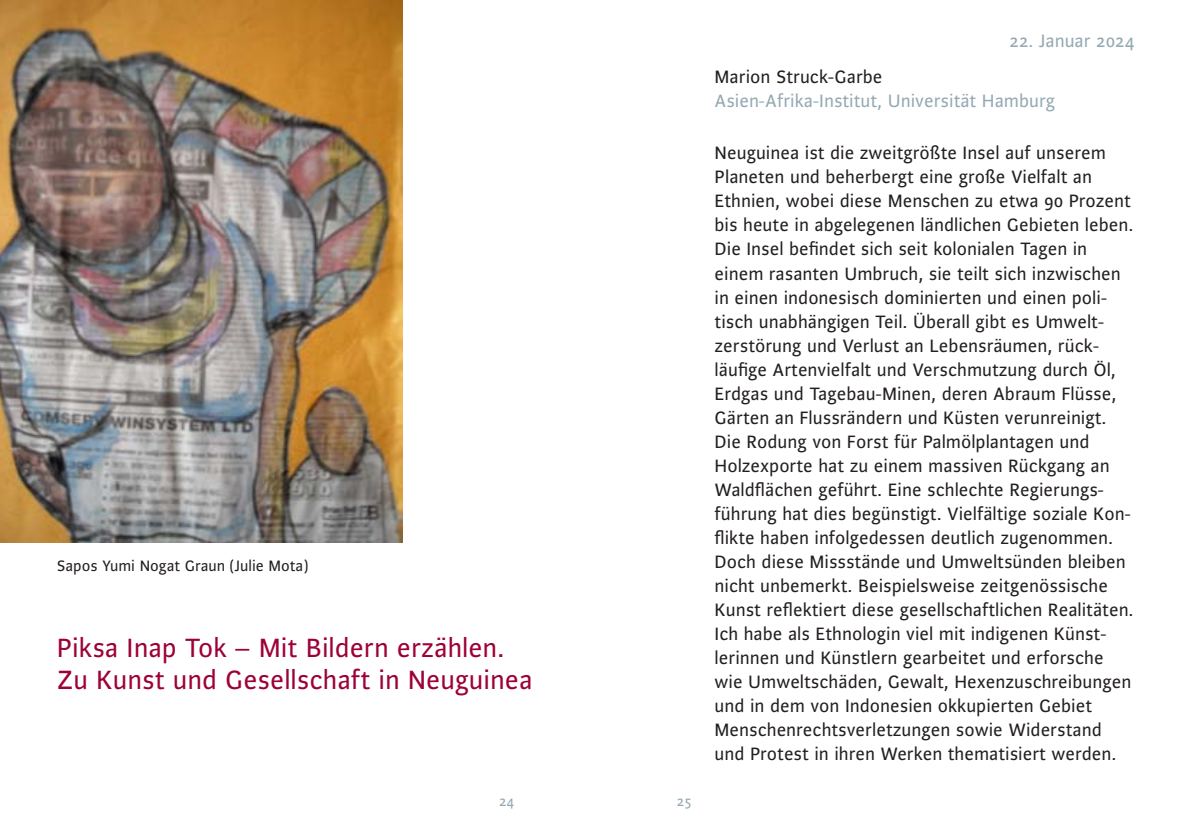
<style>
.page{position:relative;width:1191px;height:840px;background:#fff}
.page>*{position:absolute;margin:0;border:0;box-sizing:border-box;transform-origin:0 0}
.t1{font:28px/32px "Alibi Roman Os F";color:#9d0138}
.t2{font:19px/24px "Alibi Roman Os F";color:#231f20}
.t3{font:19px "Alibi Roman Os F";color:#95a9b4}
.t4{font:16px "Alibi Roman Os F";color:#231f20}
.t5{font:15px "Alibi Roman Os F";color:#95a9b4}
</style>
<div class="page">
<img style="left:0;top:0;width:403px;height:542px">
<p class="t4" style="left:57px;top:555px;width:253px">Sapos Yumi Nogat Graun (Julie Mota)</p>
<h1 class="t1" style="left:57px;top:630px;width:477px">Piksa Inap Tok – Mit Bildern erzählen.<br>Zu Kunst und Gesellschaft in Neuguinea</h1>
<p class="t5" style="left:499px;top:791px;width:16px">24</p>
<p class="t5" style="left:677px;top:791px;width:16px">25</p>
<p class="t3" style="left:1009px;top:28px;width:126px">22. Januar 2024</p>
<p class="t2" style="left:714px;top:64px;width:169px">Marion Struck-Garbe</p>
<p class="t3" style="left:714px;top:88px;width:342px">Asien-Afrika-I nstitut, U niversität Hamburg</p>
<p class="t2" style="left:714px;top:140px;width:420px">Neuguinea ist die zweitgrößte I nsel auf unserem Planeten und beherbergt eine große Vielfalt an Ethnien, wobei diese Menschen zu etwa 90 Prozent bis heute in abgelegenen ländlichen Gebieten leben.<br>Die I nsel befindet sich seit kolonialen Tagen in einem rasanten U mbruch, sie teilt sich inzwischen in einen indonesisch dominierten und einen poli&shy;tisch unabhängigen Teil. Überall gibt es U mwelt&shy;zerstörung und Verlust an Lebensräumen, rück&shy;läufige Artenvielfalt und Verschmutzung durch Öl, Erdgas und Tagebau-Minen, deren Abraum Flüsse, Gärten an Flussrändern und Küsten verunreinigt.<br>Die Rodung von Forst für Palmölplantagen und Holzexporte hat zu einem massiven Rückgang an Waldflächen geführt. Eine schlechte Regierungs&shy;führung hat dies begünstigt. Vielfältige soziale Kon&shy;flikte haben infolgedessen deutlich zugenommen.<br>Doch diese Missstände und U mweltsünden bleiben nicht unbemerkt. Beispielsweise zeitgenössische Kunst reflektiert diese gesellschaftlichen Realitäten.<br>Ich habe als Ethnologin viel mit indigenen Künst&shy;lerinnen und Künstlern gearbeitet und erforsche wie U mweltschäden, Gewalt, Hexenzuschreibungen und in dem von I ndonesien okkupierten Gebiet Menschenrechtsverletzungen sowie Widerstand und Protest in ihren Werken thematisiert werden.</p>
</div>
